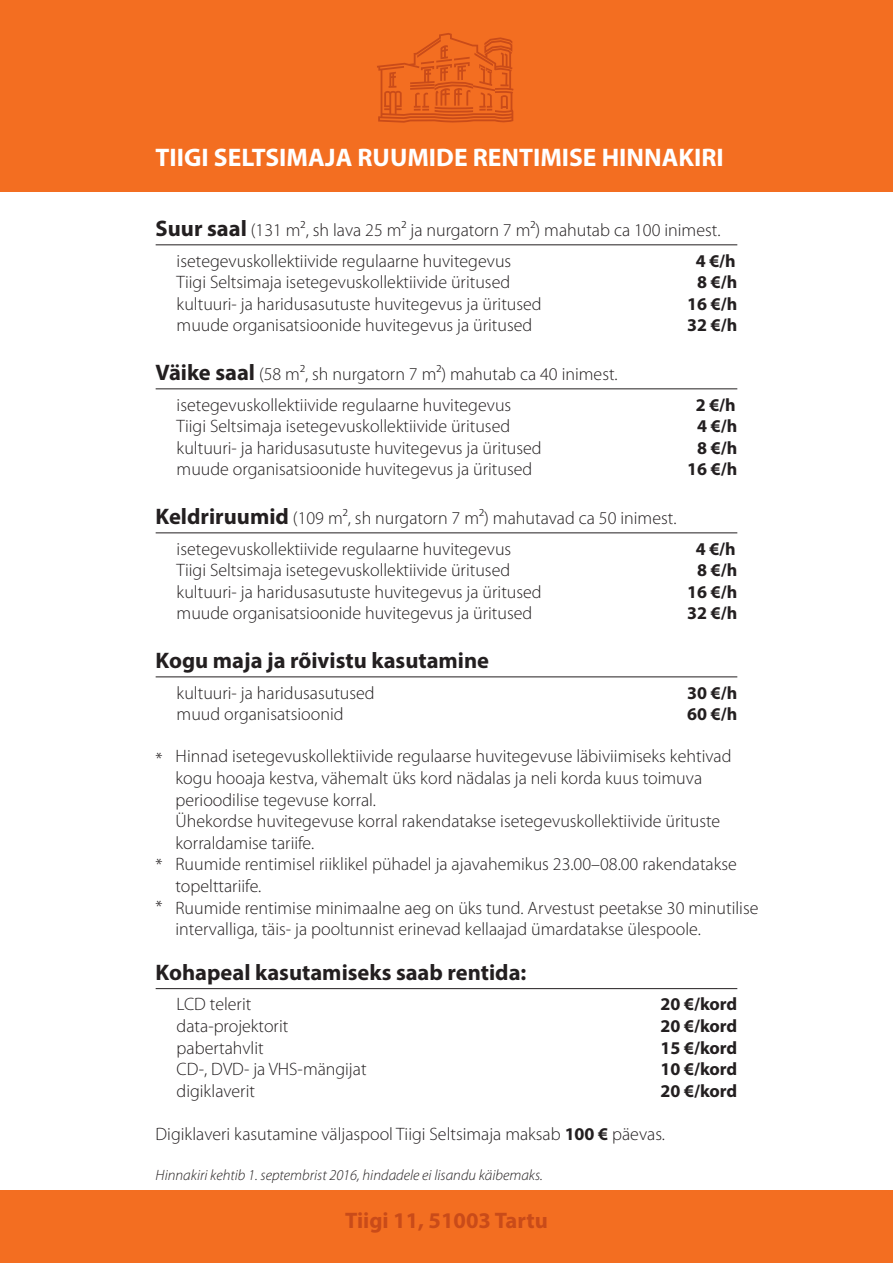
<style>
.page{position:relative;width:893px;height:1263px;background:#fff}
.page>*{position:absolute;margin:0;border:0;box-sizing:border-box;transform-origin:0 0}
.t1{font:700 25.5px "Myriad Pro";color:#fff}
.t2{font:700 22.5px "Myriad Pro";color:#231f20}
.t3{font:700 22.5px "Myriad Pro";color:#c94b19}
.t4{font:300 18px/21.6px "Myriad Pro";color:#231f20}
.t5{font:700 18px "Myriad Pro";color:#231f20}
.t6{font:italic 300 15px "Myriad Pro";color:#231f20}
.s1{font-weight:700;font-size:22.5px}
.s2{font-weight:700}
</style>
<div class="page">
<div style="left:0;top:0;width:893px;height:191px;background:#f36e21"></div>
<div style="left:0;top:1191px;width:893px;height:72px;background:#f36e21"></div>
<svg style="left:377px;top:33px;width:137px;height:90px"></svg>
<hr style="left:156px;top:245px;width:581px;height:1px;background:#231f20">
<hr style="left:156px;top:389px;width:581px;height:1px;background:#231f20">
<hr style="left:156px;top:533px;width:581px;height:1px;background:#231f20">
<hr style="left:156px;top:677px;width:581px;height:1px;background:#231f20">
<hr style="left:156px;top:988px;width:581px;height:1px;background:#231f20">
<h1 class="t1" style="left:156px;top:141px;width:570px">TIIGI SELTSIMAJA RUUMIDE RENTIMISE HINNAKIRI</h1>
<p class="t4" style="left:177px;top:215px;width:545px;line-height:30.6px;text-indent:-21px"><span class="s1">Suur saal</span> (131 m², sh lava 25 m² ja nurgatorn 7 m²) mahutab ca 100 inimest. isetegevuskollektiivide regulaarne huvitegevus</p>
<p class="t5" style="left:696px;top:249px;width:42px">4 €/h</p>
<p class="t4" style="left:177px;top:272px;width:335px">Tiigi Seltsimaja isetegevuskollektiivide üritused</p>
<p class="t5" style="left:697px;top:270px;width:42px">8 €/h</p>
<p class="t4" style="left:177px;top:293px;width:367px">kultuuri- ja haridusasutuste huvitegevus ja üritused</p>
<p class="t5" style="left:687px;top:292px;width:52px">16 €/h</p>
<p class="t4" style="left:177px;top:315px;width:357px">muude organisatsioonide huvitegevus ja üritused</p>
<p class="t5" style="left:687px;top:314px;width:52px">32 €/h</p>
<p class="t4" style="left:177px;top:359px;width:443px;line-height:30.6px;text-indent:-21px"><span class="s1">Väike saal</span> (58 m², sh nurgatorn 7 m²) mahutab ca 40 inimest. isetegevuskollektiivide regulaarne huvitegevus</p>
<p class="t5" style="left:696px;top:393px;width:42px">2 €/h</p>
<p class="t4" style="left:177px;top:416px;width:335px">Tiigi Seltsimaja isetegevuskollektiivide üritused</p>
<p class="t5" style="left:697px;top:414px;width:42px">4 €/h</p>
<p class="t4" style="left:177px;top:437px;width:367px">kultuuri- ja haridusasutuste huvitegevus ja üritused</p>
<p class="t5" style="left:697px;top:436px;width:42px">8 €/h</p>
<p class="t4" style="left:177px;top:459px;width:357px">muude organisatsioonide huvitegevus ja üritused</p>
<p class="t5" style="left:687px;top:458px;width:52px">16 €/h</p>
<p class="t4" style="left:177px;top:503px;width:501px;line-height:30.6px;text-indent:-21px"><span class="s1">Keldriruumid</span> (109 m², sh nurgatorn 7 m²) mahutavad ca 50 inimest. isetegevuskollektiivide regulaarne huvitegevus</p>
<p class="t5" style="left:696px;top:537px;width:42px">4 €/h</p>
<p class="t4" style="left:177px;top:560px;width:335px">Tiigi Seltsimaja isetegevuskollektiivide üritused</p>
<p class="t5" style="left:697px;top:558px;width:42px">8 €/h</p>
<p class="t4" style="left:177px;top:581px;width:367px">kultuuri- ja haridusasutuste huvitegevus ja üritused</p>
<p class="t5" style="left:687px;top:580px;width:52px">16 €/h</p>
<p class="t4" style="left:177px;top:603px;width:357px">muude organisatsioonide huvitegevus ja üritused</p>
<p class="t5" style="left:687px;top:602px;width:52px">32 €/h</p>
<p class="t2" style="left:156px;top:646px;width:335px">Kogu maja ja rõivistu kasutamine</p>
<p class="t4" style="left:177px;top:682px;width:200px">kultuuri- ja haridusasutused</p>
<p class="t5" style="left:687px;top:681px;width:52px">30 €/h</p>
<p class="t4" style="left:177px;top:704px;width:168px">muud organisatsioonid</p>
<p class="t5" style="left:687px;top:702px;width:52px">60 €/h</p>
<p class="t4" style="left:156px;top:748px;width:9px">*</p>
<p class="t4" style="left:176px;top:746px;width:584px">Hinnad isetegevuskollektiivide regulaarse huvitegevuse läbiviimiseks kehtivad kogu hooaja kestva, vähemalt üks kord nädalas ja neli korda kuus toimuva perioodilise tegevuse korral.<br>Ühekordse huvitegevuse korral rakendatakse isetegevuskollektiivide ürituste korraldamise tariife.<br>Ruumide rentimisel riiklikel pühadel ja ajavahemikus 23.00–08.00 rakendatakse topelttariife.<br>Ruumide rentimise minimaalne aeg on üks tund. Arvestust peetakse 30 minutilise intervalliga, täis- ja pooltunnist erinevad kellaajad ümardatakse ülespoole.</p>
<p class="t4" style="left:156px;top:854px;width:9px">*</p>
<p class="t4" style="left:156px;top:897px;width:9px">*</p>
<p class="t2" style="left:156px;top:957px;width:372px">Kohapeal kasutamiseks saab rentida:</p>
<p class="t4" style="left:177px;top:994px;width:76px">LCD telerit</p>
<p class="t5" style="left:660px;top:993px;width:78px">20 €/kord</p>
<p class="t4" style="left:177px;top:1015px;width:113px">data-projektorit</p>
<p class="t5" style="left:660px;top:1014px;width:78px">20 €/kord</p>
<p class="t4" style="left:177px;top:1037px;width:89px">pabertahvlit</p>
<p class="t5" style="left:660px;top:1036px;width:78px">15 €/kord</p>
<p class="t4" style="left:177px;top:1059px;width:191px">CD-, DVD- ja VHS-mängijat</p>
<p class="t5" style="left:660px;top:1057px;width:78px">10 €/kord</p>
<p class="t4" style="left:177px;top:1080px;width:80px">digiklaverit</p>
<p class="t5" style="left:660px;top:1079px;width:78px">20 €/kord</p>
<p class="t4" style="left:156px;top:1123px;width:511px">Digiklaveri kasutamine väljaspool Tiigi Seltsimaja maksab <span class="s2">100 €</span> päevas.</p>
<p class="t6" style="left:156px;top:1167px;width:389px">Hinnakiri kehtib 1. septembrist 2016, hindadele ei lisandu käibemaks.</p>
<p class="t3" style="left:345px;top:1205px;width:204px">Tiigi 11, 51003 Tartu</p>
</div>
